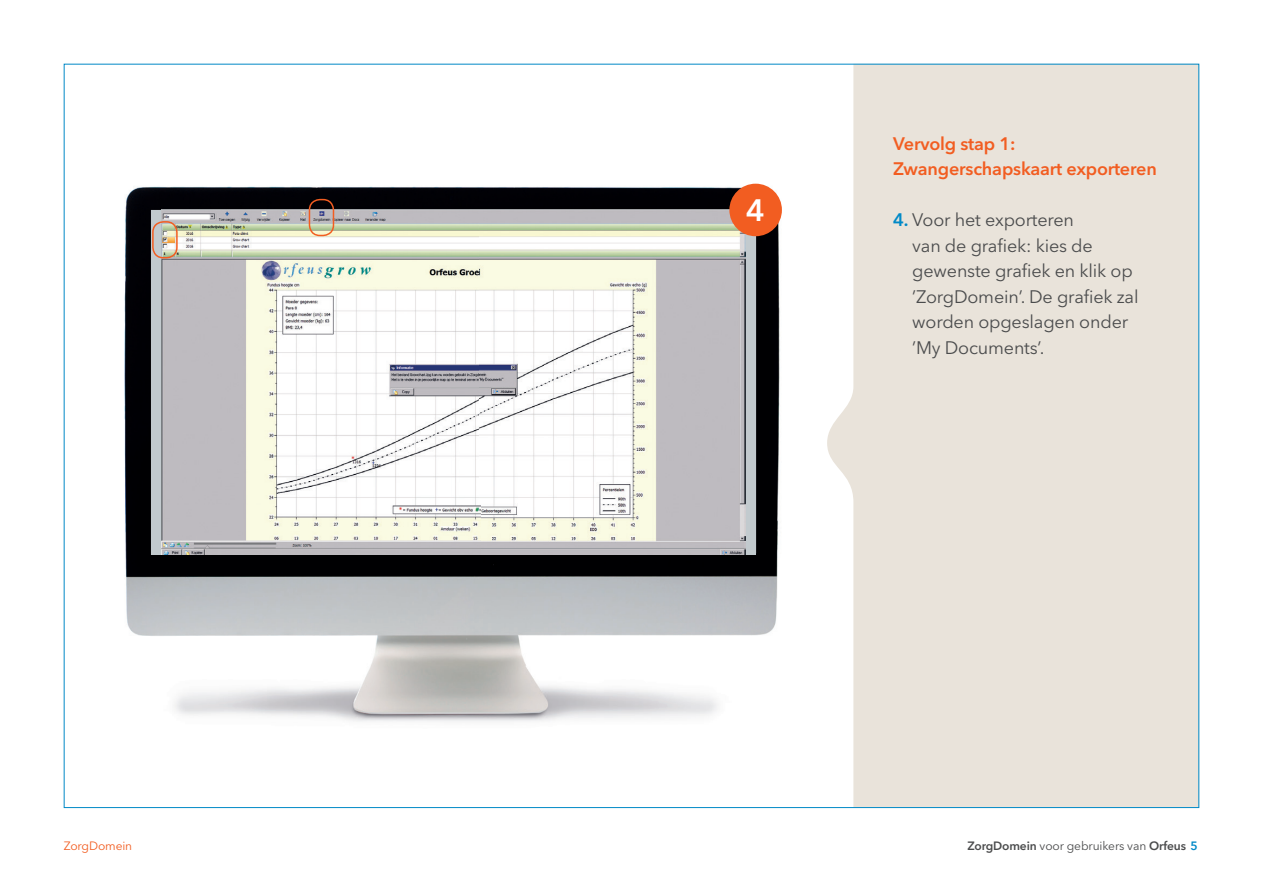
<style>
.page{position:relative;width:1263px;height:893px;background:#fff}
.page>*{position:absolute;margin:0;border:0;box-sizing:border-box;transform-origin:0 0}
.t1{font:600 30.75px "Avenir Next LT Pro";color:#fff}
.t2{font:18px/25.5px "Avenir Next LT Pro";letter-spacing:-.01em;color:#4b4c4d}
.t3{font:600 18px/25.5px "Avenir Next LT Pro";letter-spacing:-.01em;color:#f25d21}
.t4{font:12px "Avenir Next LT Pro";letter-spacing:-.01em;color:#4b4c4d}
.t5{font:12px "Avenir Next LT Pro";letter-spacing:-.01em;color:#f25d21}
.s1{font-weight:600;color:#0089c7}
.s2{font-weight:600}
</style>
<div class="page">
<svg style="left:827px;top:66px;width:370px;height:740px;background:#eae4dc"></svg>
<img style="left:124px;top:183px;width:658px;height:539px">
<div style="left:151px;top:210px;width:605px;height:345px;background:#c2cace"></div>
<img style="left:162px;top:210px;width:583px;height:345px">
<div style="left:729px;top:184px;width:53px;height:52px;background:#f25d21;border-radius:50%"></div>
<div style="left:309px;top:199px;width:25px;height:37px;border:2px solid #f25d21;border-radius:10px"></div>
<div style="left:152px;top:221px;width:26px;height:37px;border:2px solid #f25d21;border-radius:10px"></div>
<h1 class="t1" style="left:746px;top:191px;width:20px">4</h1>
<p class="t3" style="left:893px;top:130px;width:265px">Vervolg stap 1:<br>Zwangerschapskaart exporteren</p>
<p class="t2" style="left:912px;top:207px;width:228px;text-indent:-19px"><span class="s1">4.</span> Voor het exporteren<br>van de grafiek: kies de gewenste grafiek en klik op ’ZorgDomein’. De grafiek zal worden opgeslagen onder ’My Documents’.</p>
<p class="t5" style="left:64px;top:839px;width:70px">ZorgDomein</p>
<p class="t4" style="left:967px;top:839px;width:232px"><span class="s2">ZorgDomein</span> voor gebruikers van <span class="s2">Orfeus</span> <span class="s1">5</span></p>
</div>
